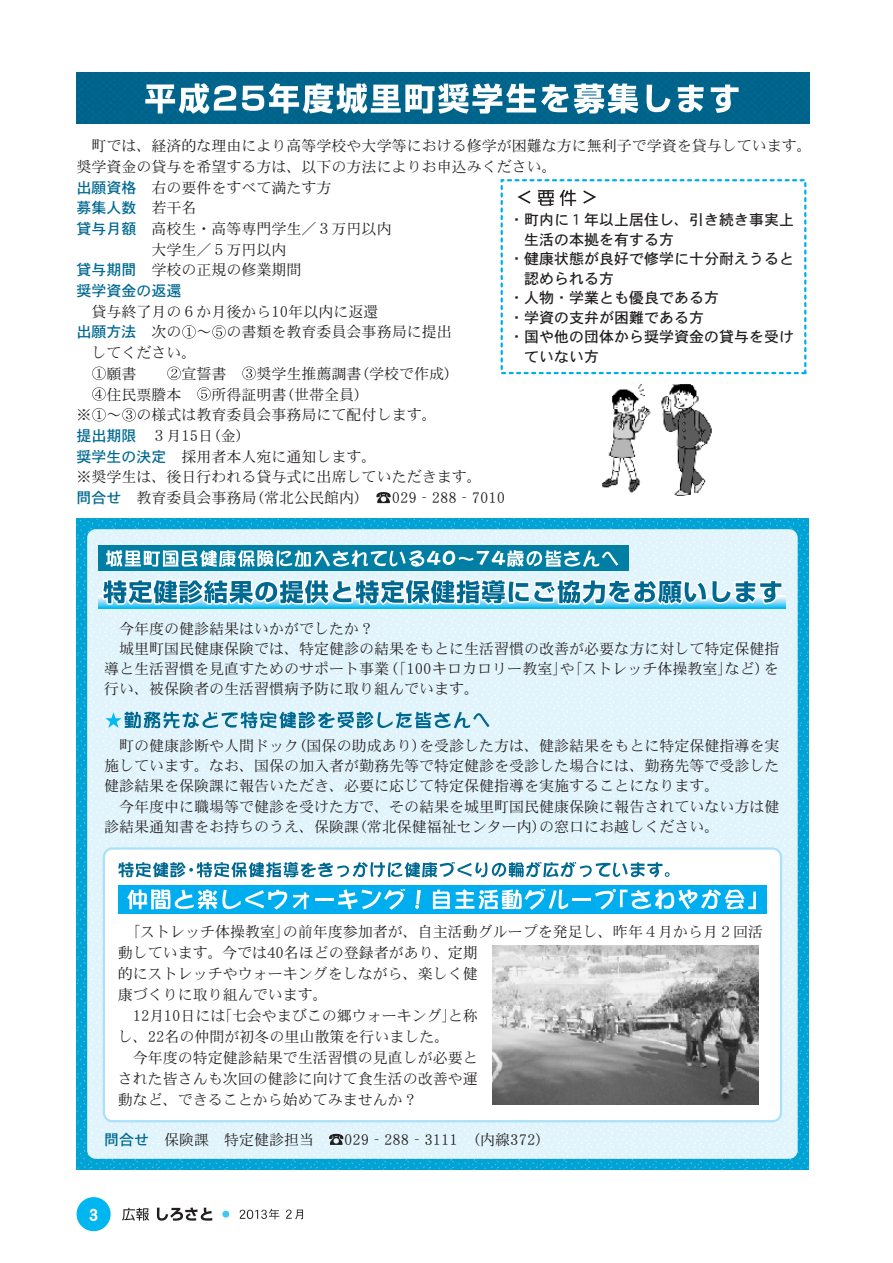
<style>
.page{position:relative;width:893px;height:1263px;background:#fff}
.page>*{position:absolute;margin:0;border:0;box-sizing:border-box;transform-origin:0 0}
.t1{font:18px "DFHS Gothic Std W9";color:#fff}
.t2{font:16.5px "DFHS Mincho Std W3";color:#231f20;scale:.91 1}
.t3{font:15px/20.7px "DFHS Mincho Std W3";color:#231f20}
.t4{font:15px "DFHS Gothic Std W5";color:#231f20}
.t5{font:15px "DFHS Gothic Std W5";color:#006991}
.s1{font-family:"DFHS Gothic Std W5";color:#006991}
.s2{font-family:"DFHS Mincho Std W3";color:#231f20}
.s3{font-size:16.5px}
.s4{font-size:15px}
</style>
<div class="page">
<svg style="left:77px;top:519px;width:731px;height:650px;background:#04a4d5"></svg>
<div style="left:87px;top:529px;width:710px;height:630px;background:#e1f4fc;border-radius:9px"></div>
<div style="left:77px;top:72px;width:732px;height:51px;background:#00648a"></div>
<div style="left:103px;top:847px;width:679px;height:275px;background:#fff;border:2px solid #aae0f9;border-radius:9px"></div>
<div style="left:500px;top:179px;width:306px;height:195px;border:2px dashed #00aeef"></div>
<img style="left:492px;top:945px;width:266px;height:159px">
<svg style="left:329px;top:1134px;width:14px;height:11px"></svg>
<svg style="left:376px;top:492px;width:15px;height:11px"></svg>
<svg style="left:182px;top:325px;width:14px;height:14px"></svg>
<svg style="left:212px;top:325px;width:14px;height:14px"></svg>
<svg style="left:92px;top:367px;width:14px;height:13px"></svg>
<svg style="left:167px;top:367px;width:14px;height:13px"></svg>
<svg style="left:242px;top:367px;width:14px;height:13px"></svg>
<svg style="left:92px;top:387px;width:14px;height:14px"></svg>
<svg style="left:197px;top:387px;width:14px;height:14px"></svg>
<svg style="left:92px;top:408px;width:14px;height:14px"></svg>
<svg style="left:122px;top:408px;width:14px;height:14px"></svg>
<div style="left:118px;top:885px;width:648px;height:29px;background:#00aeef"></div>
<img style="left:601px;top:384px;width:111px;height:112px">
<div style="left:77px;top:1197px;width:34px;height:34px;background:#00b6f0;border-radius:50%"></div>
<div style="left:222px;top:1211px;width:7px;height:7px;background:#40c7f4;border-radius:50%"></div>
<svg style="left:122px;top:1208px;width:27px;height:13px"></svg>
<svg style="left:157px;top:1208px;width:55px;height:13px"></svg>
<svg style="left:286px;top:1210px;width:17px;height:9px"></svg>
<svg style="left:239px;top:1209px;width:40px;height:10px"></svg>
<svg style="left:145px;top:83px;width:91px;height:31px"></svg>
<svg style="left:242px;top:83px;width:396px;height:31px"></svg>
<svg style="left:646px;top:85px;width:24px;height:27px"></svg>
<svg style="left:677px;top:85px;width:26px;height:27px"></svg>
<svg style="left:710px;top:85px;width:28px;height:28px"></svg>
<svg style="left:517px;top:190px;width:13px;height:14px"></svg>
<svg style="left:538px;top:189px;width:38px;height:17px"></svg>
<svg style="left:583px;top:190px;width:13px;height:14px"></svg>
<svg style="left:100px;top:533px;width:684px;height:80px"></svg>
<svg style="left:105px;top:712px;width:384px;height:16px"></svg>
<svg style="left:118px;top:862px;width:551px;height:16px"></svg>
<svg style="left:127px;top:889px;width:182px;height:21px"></svg>
<hr style="left:315px;top:898px;width:18px;height:3px;background:#fff">
<svg style="left:338px;top:889px;width:67px;height:21px"></svg>
<svg style="left:415px;top:890px;width:6px;height:19px"></svg>
<svg style="left:433px;top:889px;width:135px;height:21px"></svg>
<hr style="left:573px;top:898px;width:18px;height:3px;background:#fff">
<svg style="left:595px;top:889px;width:161px;height:21px"></svg>
<p class="t3" style="left:76px;top:135px;width:737px;text-indent:15px">町では、経済的な理由により高等学校や大学等における修学が困難な方に無利子で学資を貸与しています。奨学資金の貸与を希望する方は、以下の方法によりお申込みください。<br><span class="s1">出願資格</span> 右の要件をすべて満たす方</p>
<p class="t5" style="left:76px;top:200px;width:121px">募集人数 <span class="s2">若干名</span></p>
<p class="t3" style="left:76px;top:218px;width:316px"><span class="s1">貸与月額</span> 高校生・高等専門学生／３万円以内</p>
<p class="t3" style="left:151px;top:239px;width:136px">大学生／５万円以内</p>
<p class="t3" style="left:76px;top:259px;width:226px"><span class="s1">貸与期間</span> 学校の正規の修業期間</p>
<p class="t5" style="left:76px;top:283px;width:106px">奨学資金の返還</p>
<p class="t3" style="left:91px;top:301px;width:288px">貸与終了月の６か月後から<span class="s3">10</span>年以内に返還</p>
<p class="t3" style="left:76px;top:321px;width:376px"><span class="s1">出願方法</span> 次の ～ の書類を教育委員会事務局に提出</p>
<p class="t3" style="left:91px;top:342px;width:106px">してください。</p>
<p class="t3" style="left:106px;top:363px;width:31px">願書</p>
<p class="t3" style="left:181px;top:363px;width:46px">宣誓書</p>
<p class="t3" style="left:256px;top:363px;width:204px">奨学生推薦調書（学校で作成）</p>
<p class="t3" style="left:106px;top:384px;width:76px">住民票謄本</p>
<p class="t4" style="left:509px;top:212px;width:287px">・町内に１年以上居住し、引き続き事実上</p>
<p class="t4" style="left:524px;top:231px;width:151px">生活の本拠を有する方</p>
<p class="t4" style="left:509px;top:251px;width:287px">・健康状態が良好で修学に十分耐えうると</p>
<p class="t4" style="left:524px;top:270px;width:91px">認められる方</p>
<p class="t4" style="left:509px;top:290px;width:211px">・人物・学業とも優良である方</p>
<p class="t4" style="left:509px;top:309px;width:196px">・学資の支弁が困難である方</p>
<p class="t4" style="left:509px;top:329px;width:287px">・国や他の団体から奨学資金の貸与を受け</p>
<p class="t4" style="left:524px;top:348px;width:76px">ていない方</p>
<p class="t3" style="left:76px;top:384px;width:406px;text-indent:135px">所得証明書（世帯全員）<br>※ ～ の様式は教育委員会事務局にて配付します。<br><span class="s1">提出期限</span> ３月<span class="s3">15</span>日（金）<br><span class="s1">奨学生の決定</span> 採用者本人宛に通知します。<br>※奨学生は、後日行われる貸与式に出席していただきます。<span class="s1">問合せ</span> 教育委員会事務局（常北公民館内）</p>
<p class="t2" style="left:391px;top:488px;width:126px">029<span class="s4">‐</span>288<span class="s4">‐</span>7010</p>
<p class="t3" style="left:119px;top:618px;width:257px">今年度の健診結果はいかがでしたか？</p>
<p class="t3" style="left:119px;top:638px;width:661px">城里町国民健康保険では、特定健診の結果をもとに生活習慣の改善が必要な方に対して特定保健指</p>
<p class="t3" style="left:104px;top:658px;width:676px">導と生活習慣を見直すためのサポート事業（「<span class="s3">100</span>キロカロリー教室」や「ストレッチ体操教室」など）を</p>
<p class="t3" style="left:104px;top:678px;width:376px">行い、被保険者の生活習慣病予防に取り組んでいます。</p>
<p class="t3" style="left:104px;top:735px;width:676px;line-height:20.2px;text-align:justify;text-indent:15px">町の健康診断や人間ドック（国保の助成あり）を受診した方は、健診結果をもとに特定保健指導を実施しています。なお、国保の加入者が勤務先等で特定健診を受診した場合には、勤務先等で受診した健診結果を保険課に報告いただき、必要に応じて特定保健指導を実施することになります。</p>
<p class="t3" style="left:104px;top:796px;width:676px;line-height:20.2px;text-indent:15px">今年度中に職場等で健診を受けた方で、その結果を城里町国民健康保険に報告されていない方は健診結果通知書をお持ちのうえ、保険課（常北保健福祉センター内）の窓口にお越しください。</p>
<p class="t3" style="left:125px;top:921px;width:639px">「ストレッチ体操教室」の前年度参加者が、自主活動グループを発足し、昨年４月から月２回活</p>
<p class="t3" style="left:118px;top:942px;width:361px">動しています。今では<span class="s3">40</span>名ほどの登録者があり、定期</p>
<p class="t3" style="left:118px;top:963px;width:362px">的にストレッチやウォーキングをしながら、楽しく健</p>
<p class="t3" style="left:118px;top:984px;width:211px">康づくりに取り組んでいます。</p>
<p class="t3" style="left:133px;top:1005px;width:347px"><span class="s3">12</span>月<span class="s3">10</span>日には「七会やまびこの郷ウォーキング」と称</p>
<p class="t3" style="left:118px;top:1026px;width:333px">し、<span class="s3">22</span>名の仲間が初冬の里山散策を行いました。</p>
<p class="t3" style="left:133px;top:1047px;width:347px">今年度の特定健診結果で生活習慣の見直しが必要と</p>
<p class="t3" style="left:118px;top:1068px;width:362px">された皆さんも次回の健診に向けて食生活の改善や運</p>
<p class="t3" style="left:118px;top:1089px;width:302px">動など、できることから始めてみませんか？</p>
<p class="t3" style="left:104px;top:1129px;width:212px"><span class="s1">問合せ</span> 保険課 特定健診担当</p>
<p class="t2" style="left:344px;top:1130px;width:228px">029<span class="s4">‐</span>288<span class="s4">‐</span>3111 <span class="s4">（内線</span>372<span class="s4">）</span></p>
<p class="t1" style="left:88px;top:1205px;width:12px">3</p>
</div>
